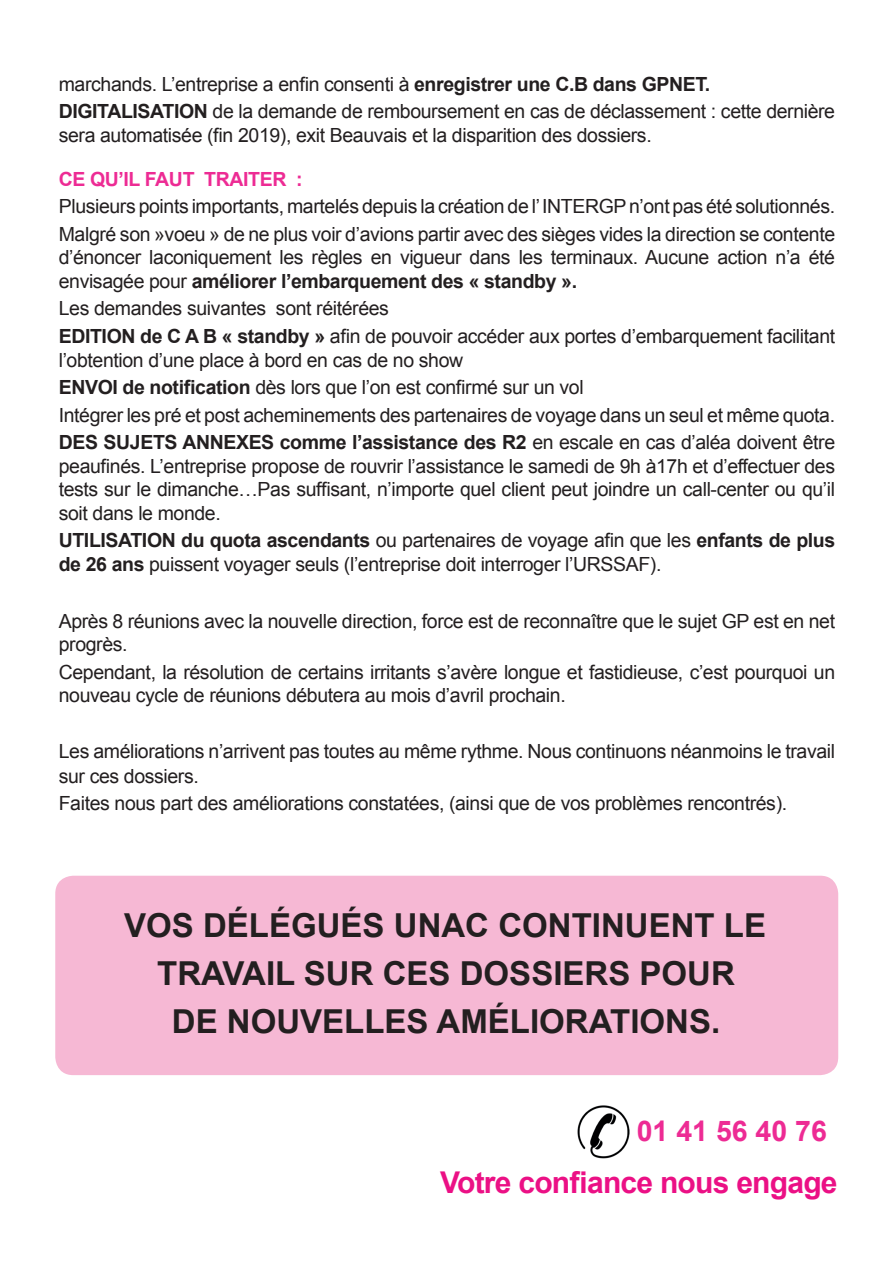
<style>
.page{position:relative;width:893px;height:1263px;background:#fff}
.page>*{position:absolute;margin:0;border:0;box-sizing:border-box;transform-origin:0 0}
.t1{font:700 33px/48px "Arial";color:#231f20;text-align:center}
.t2{font:700 30px "Arial";letter-spacing:-.025em;color:#eb1085}
.t3{font:700 28.5px "Arial";color:#ed2b94}
.t4{font:19.5px/27.6px "Arial";letter-spacing:-.02em;color:#231f20}
.t5{font:700 19.5px "Arial";letter-spacing:-.02em;color:#ed2b94}
.s1{font-weight:700}
</style>
<div class="page">
<div style="left:55px;top:876px;width:783px;height:199px;background:#f6b8d4;border-radius:18px"></div>
<img style="left:577px;top:1105px;width:52px;height:53px">
<p class="t4" style="left:59px;top:70px;width:778px">marchands. L’entreprise a enfin consenti à <span class="s1">enregistrer une C.B dans GPNET.<br>DIGITALISATION</span> de la demande de remboursement en cas de déclassement : cette dernière</p>
<p class="t4" style="left:59px;top:121px;width:594px">sera automatisée (fin 2019), exit Beauvais et la disparition des dossiers.</p>
<p class="t5" style="left:59px;top:166px;width:245px">CE QU’IL FAUT TRAITER :</p>
<p class="t4" style="left:59px;top:193px;width:778px">Plusieurs points importants, martelés depuis la création de l’ INTERGP n’ont pas été solutionnés.<br>Malgré son »voeu » de ne plus voir d’avions partir avec des sièges vides la direction se contente</p>
<p class="t4" style="left:59px;top:246px;width:778px;line-height:23.4px">d’énoncer laconiquement les règles en vigueur dans les terminaux. Aucune action n’a été envisagée pour <span class="s1">améliorer l’embarquement des « standby ».</span></p>
<p class="t4" style="left:59px;top:295px;width:778px">Les demandes suivantes sont réitérées<br><span class="s1">EDITION de C A B « standby »</span> afin de pouvoir accéder aux portes d’embarquement facilitant</p>
<p class="t4" style="left:59px;top:346px;width:778px">l’obtention d’une place à bord en cas de no show<br><span class="s1">ENVOI de notification</span> dès lors que l’on est confirmé sur un vol<br>Intégrer les pré et post acheminements des partenaires de voyage dans un seul et même quota.<br><span class="s1">DES SUJETS ANNEXES comme l’assistance des R2</span> en escale en cas d’aléa doivent être</p>
<p class="t4" style="left:59px;top:454px;width:778px;line-height:23.4px;text-align:justify">peaufinés. L’entreprise propose de rouvrir l’assistance le samedi de 9h à17h et d’effectuer des tests sur le dimanche…Pas suffisant, n’importe quel client peut joindre un call-center ou qu’il soit dans le monde.</p>
<p class="t4" style="left:59px;top:529px;width:778px;line-height:23.4px"><span class="s1">UTILISATION du quota ascendants</span> ou partenaires de voyage afin que les <span class="s1">enfants de plus de 26 ans</span> puissent voyager seuls (l’entreprise doit interroger l’URSSAF).</p>
<p class="t4" style="left:59px;top:609px;width:778px;line-height:23.4px">Après 8 réunions avec la nouvelle direction, force est de reconnaître que le sujet GP est en net progrès.</p>
<p class="t4" style="left:59px;top:660px;width:778px;line-height:23.4px">Cependant, la résolution de certains irritants s’avère longue et fastidieuse, c’est pourquoi un nouveau cycle de réunions débutera au mois d’avril prochain.</p>
<p class="t4" style="left:59px;top:738px;width:778px;line-height:25.2px">Les améliorations n’arrivent pas toutes au même rythme. Nous continuons néanmoins le travail sur ces dossiers.</p>
<p class="t4" style="left:59px;top:790px;width:730px">Faites nous part des améliorations constatées, (ainsi que de vos problèmes rencontrés).</p>
<h1 class="t1" style="left:124px;top:902px;width:643px">VOS DÉLÉGUÉS UNAC CONTINUENT LE<br>TRAVAIL SUR CES DOSSIERS POUR<br>DE NOUVELLES AMÉLIORATIONS.</h1>
<h3 class="t3" style="left:637px;top:1112px;width:192px">01 41 56 40 76</h3>
<h2 class="t2" style="left:440px;top:1162px;width:399px">Votre confiance nous engage</h2>
</div>
